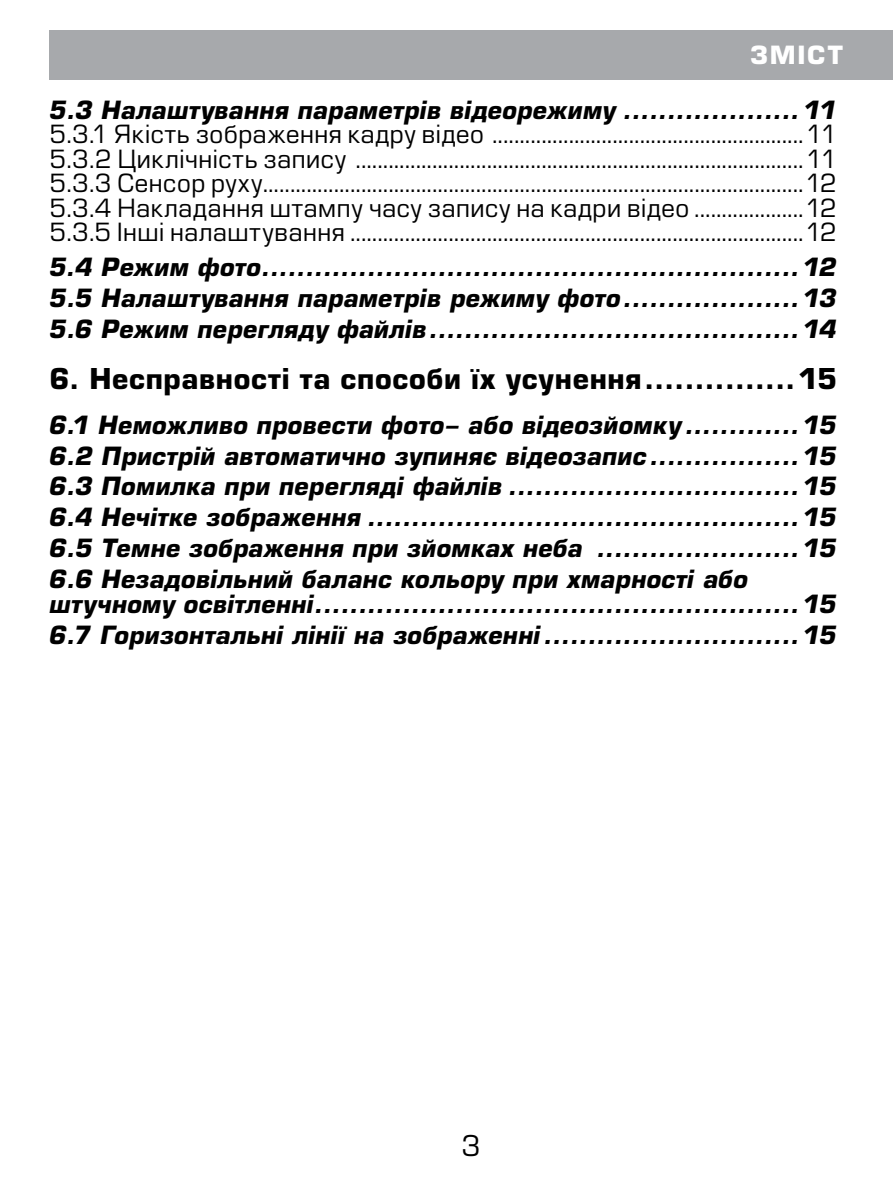
<style>
.page{position:relative;width:893px;height:1191px;background:#fff}
.page>*{position:absolute;margin:0;border:0;box-sizing:border-box;transform-origin:0 0}
.t1{font:700 28px "Europe";letter-spacing:.025em;color:#000}
.t2{font:28px "Europe";color:#000}
.t3{font:italic 700 24.5px/30.8px "Europe";letter-spacing:.01em;color:#000;text-align:justify}
.t4{font:24.5px/24.5px "Europe";letter-spacing:.02em;color:#000;text-align:justify}
.t5{font:700 24.5px "Europe";letter-spacing:.07em;color:#fff}
</style>
<div class="page">
<div style="left:50px;top:30px;width:843px;height:49px;background:#a7a9ac"></div>
<p class="t5" style="left:750px;top:40px;width:95px">ЗМІСТ</p>
<p class="t3" style="left:50px;top:95px;width:789px">5.3 Налаштування параметрів відеорежиму .................... 11</p>
<p class="t4" style="left:50px;top:122px;width:789px">5.3.1 Якість зображення кадру відео .........................................................11<br>5.3.2 Циклічність запису ..................................................................................11<br>5.3.3 Сенсор руху...................................................................................................12<br>5.3.4 Накладання штампу часу запису на кадри відео ....................12<br>5.3.5 Інші налаштування ...................................................................................12</p>
<p class="t3" style="left:50px;top:251px;width:789px">5.4 Режим фото.............................................................12<br>5.5 Налаштування параметрів режиму фото....................13<br>5.6 Режим перегляду файлів.......................................... 14</p>
<p class="t1" style="left:50px;top:362px;width:789px">6. Несправності та способи їх усунення...............15</p>
<p class="t3" style="left:50px;top:409px;width:789px">6.1 Неможливо провести фото- або відеозйомку ............. 15<br>6.2 Пристрій автоматично зупиняє відеозапис................. 15<br>6.3 Помилка при перегляді файлів ................................. 15<br>6.4 Нечітке зображення ................................................. 15<br>6.5 Темне зображення при зйомках неба ....................... 15<br>6.6 Незадовільний баланс кольору при хмарності або</p>
<p class="t3" style="left:50px;top:588px;width:789px">штучному освітленні....................................................... 15<br>6.7 Горизонтальні лінії на зображенні............................. 15</p>
<p class="t2" style="left:462px;top:1129px;width:21px">3</p>
</div>
